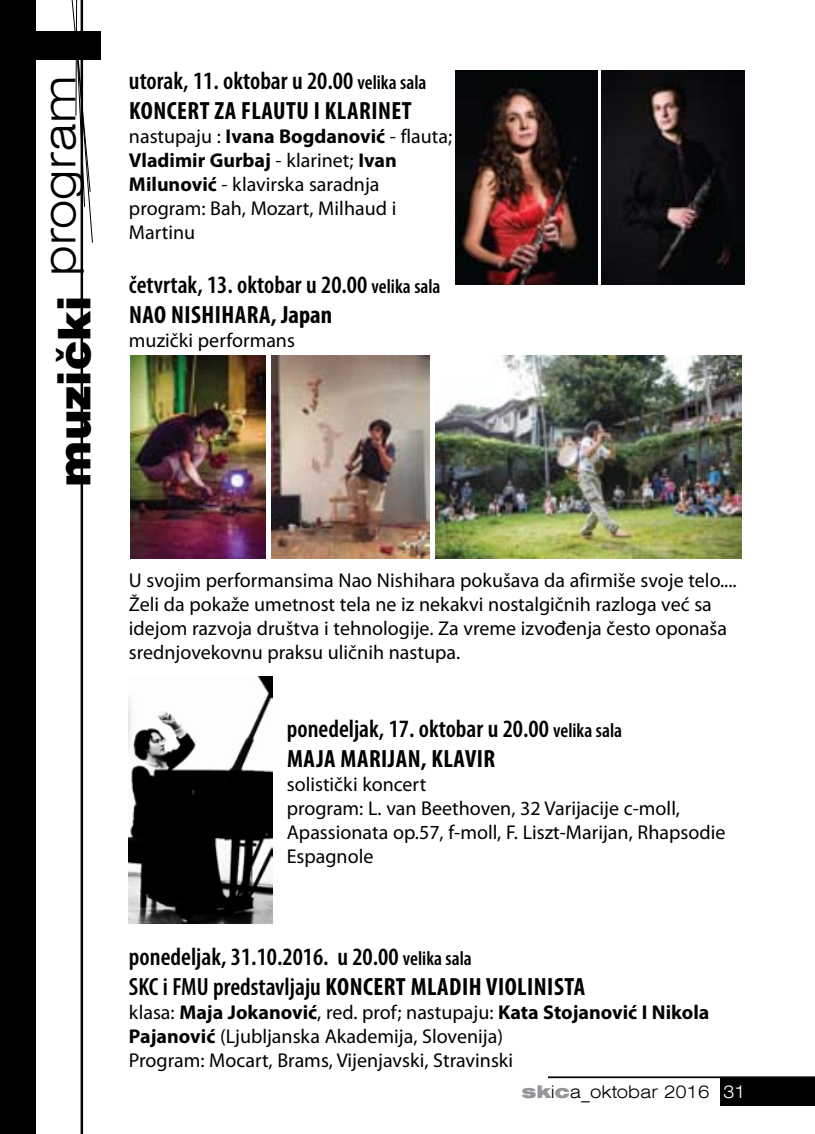
<style>
.page{position:relative;width:815px;height:1134px;background:#fff}
.page>*{position:absolute;margin:0;border:0;box-sizing:border-box;transform-origin:0 0}
.t1{font:900 45px "Swiss 721 BT";color:#000}
.t2{font:600 condensed 25px/30px "Myriad Pro";color:#000}
.t3{font:700 condensed 25px/30px "Myriad Pro";letter-spacing:.02em;color:#000}
.t4{font:20px/24px "Myriad Pro";color:#000}
.t5{font:300 expanded 17.5px "Swiss 721 BT";color:#000}
.s1{font-weight:600}
.s2{font-weight:600;font-size:20px}
.s3{font-weight:700}
.s4{font-size:20px}
.s5{font-weight:900;color:#939598}
.s6{color:#fff}
</style>
<div class="page">
<hr style="left:81px;top:0;width:2px;height:1134px;background:#000">
<div style="left:0;top:0;width:35px;height:1134px;background:#000"></div>
<div style="left:11px;top:31px;width:89px;height:29px;background:#000"></div>
<svg style="left:71px;top:0;width:22px;height:244px"></svg>
<hr style="left:76px;top:0;width:1px;height:116px;background:#000">
<div style="left:721px;top:1077px;width:94px;height:29px;background:#000"></div>
<hr style="left:548px;top:1076px;width:267px;height:2px;background:#000">
<img style="left:272px;top:356px;width:157px;height:203px">
<img style="left:436px;top:356px;width:305px;height:203px">
<img style="left:130px;top:356px;width:136px;height:203px">
<img style="left:129px;top:676px;width:144px;height:247px">
<img style="left:601px;top:71px;width:143px;height:214px">
<img style="left:455px;top:71px;width:143px;height:214px">
<h1 class="t1" style="left:47px;top:487px;width:412px;rotate:-90deg">muzi~ki <sup>program</sup></h1>
<p class="t3" style="left:129px;top:65px;width:299px"><span class="s1">utorak, 11. oktobar u 20.00</span> <span class="s2">velika sala<br></span>KONCERT ZA FLAUTU I KLARINET</p>
<p class="t4" style="left:129px;top:124px;width:325px">nastupaju : <span class="s3">Ivana Bogdanović</span> - flauta;<br><span class="s3">Vladimir Gurbaj</span> - klarinet; <span class="s3">Ivan<br>Milunović</span> - klavirska saradnja program: Bah, Mozart, Milhaud i<br>Martinu</p>
<p class="t2" style="left:129px;top:269px;width:313px">četvrtak, 13. oktobar u 20.00 <span class="s4">velika sala<br></span><span class="s3">NAO NISHIH</span></p>
<p class="t3" style="left:235px;top:299px;width:99px">ARA, JAPAN</p>
<p class="t4" style="left:129px;top:328px;width:168px">muzički performans</p>
<p class="t4" style="left:129px;top:568px;width:609px">U svojim performansima Nao Nishihara pokušava da afirmiše svoje telo....<br>Želi da pokaže umetnost tela ne iz nekakvi nostalgičnih razloga već sa idejom razvoja društva i tehnologije. Za vreme izvođenja često oponaša srednjovekovnu praksu uličnih nastupa.</p>
<p class="t2" style="left:287px;top:713px;width:337px">ponedeljak, 17. oktobar u 20.00 <span class="s4">velika sala<br></span><span class="s3">MAJA MARIJAN, KLAVI R</span></p>
<p class="t4" style="left:287px;top:772px;width:440px">solistički koncert<br>program: L. van Beethoven, 32 Varijacije c-moll, Apassionata op.57, f-moll, F. Liszt-Marijan, Rhapsodie Espagnole</p>
<p class="t2" style="left:129px;top:941px;width:458px">ponedeljak, 31.10.2016. u 20.00 <span class="s4">velika sala<br></span>SKC i FMU predstavljaju <span class="s3">KONCERT MLADIH VI OLINISTA</span></p>
<p class="t4" style="left:129px;top:1000px;width:582px">klasa: <span class="s3">Maja Jokanović</span>, red. prof; nastupaju: <span class="s3">Kata Stojanović I Nikola<br>Pajanović</span> (Ljubljanska Akademija, Slovenija)<br>Program: Mocart, Brams, Vijenjavski, Stravinski</p>
<p class="t5" style="left:522px;top:1081px;width:226px"><span class="s5">sk</span>i<span class="s5">c</span>a_oktobar 2016 <span class="s6">31</span></p>
</div>
